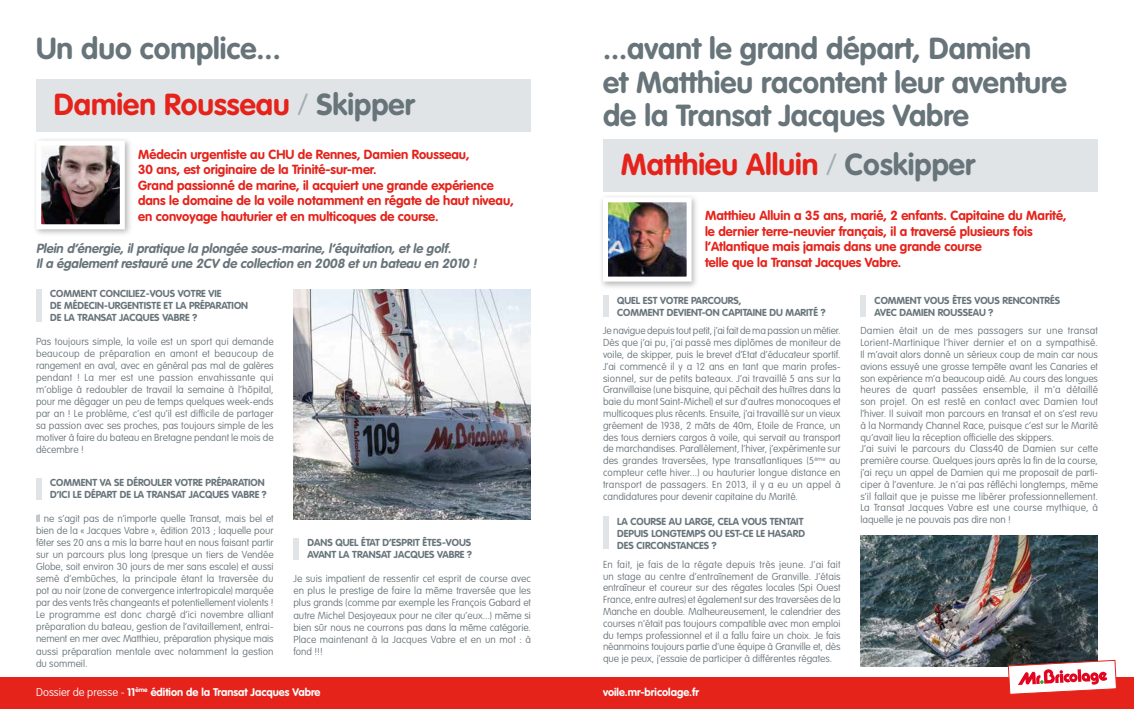
<style>
.page{position:relative;width:1134px;height:709px;background:#fff}
.page>*{position:absolute;margin:0;border:0;box-sizing:border-box;transform-origin:0 0}
.t1{font:700 30px/33px "VAG Rounded";color:#67747a}
.t2{font:700 30px "VAG Rounded";color:#e5231b}
.t3{font:700 13px/15.6px "VAG Rounded";color:#e5231b}
.t4{font:italic 700 13px/15.6px "VAG Rounded";color:#67747a}
.t5{font:700 11px "VAG Rounded";color:#fff}
.t6{font:100 10px/11.8px "VAG Rounded";color:#67747a;text-align:justify}
.t7{font:700 10px/12px "VAG Rounded";color:#67747a}
.s1{font-weight:100;color:#a3adb3}
.s2{color:#67747a}
.s3{font-weight:100}
</style>
<div class="page">
<img style="left:293px;top:289px;width:238px;height:230px">
<img style="left:860px;top:535px;width:238px;height:131px">
<div style="left:36px;top:79px;width:495px;height:53px;background:#e0e4e7"></div>
<div style="left:603px;top:139px;width:495px;height:52px;background:#e0e4e7"></div>
<div style="left:36px;top:289px;width:6px;height:33px;background:#e0e4e7"></div>
<div style="left:603px;top:516px;width:6px;height:33px;background:#e0e4e7"></div>
<div style="left:36px;top:478px;width:6px;height:21px;background:#e0e4e7"></div>
<div style="left:603px;top:295px;width:6px;height:21px;background:#e0e4e7"></div>
<div style="left:293px;top:538px;width:6px;height:21px;background:#e0e4e7"></div>
<div style="left:860px;top:295px;width:6px;height:21px;background:#e0e4e7"></div>
<div style="left:32px;top:137px;width:101px;height:100px;background:#000;opacity:.29"></div>
<img style="left:42px;top:147px;width:77px;height:76px">
<div style="left:36px;top:141px;width:89px;height:88px;border:5px solid #fff"></div>
<div style="left:599px;top:193px;width:101px;height:97px;background:#000;opacity:.29"></div>
<img style="left:609px;top:203px;width:77px;height:72px">
<div style="left:603px;top:197px;width:89px;height:84px;border:5px solid #fff"></div>
<div style="left:0;top:677px;width:1134px;height:32px;background:#e5231b"></div>
<svg style="left:1007px;top:659px;width:110px;height:36px"></svg>
<h1 class="t1" style="left:36px;top:32px;width:246px">Un duo complice...</h1>
<h1 class="t1" style="left:603px;top:32px;width:463px">...avant le grand départ, Damien<br>et Matthieu racontent leur aventure de la Transat Jacques Vabre</h1>
<h1 class="t2" style="left:621px;top:146px;width:356px">Matthieu Alluin <span class="s1">/</span> <span class="s2">Coskipper</span></h1>
<h1 class="t2" style="left:54px;top:87px;width:362px">Damien Rousseau <span class="s1">/</span> <span class="s2">Skipper</span></h1>
<p class="t3" style="left:138px;top:146px;width:377px">Médecin urgentiste au CHU de Rennes, Damien Rousseau,<br>30 ans, est originaire de la Trinité-sur-mer.<br>Grand passionné de marine, il acquiert une grande expérience dans le domaine de la voile notamment en régate de haut niveau, en convoyage hauturier et en multicoques de course.</p>
<h2 class="t4" style="left:36px;top:240px;width:445px">Plein d’énergie, il pratique la plongée sous-marine, l’équitation, et le golf.<br>Il a également restauré une 2CV de collection en 2008 et un bateau en 2010 !</h2>
<h2 class="t3" style="left:705px;top:208px;width:363px">Matthieu Alluin a 35 ans, marié, 2 enfants. Capitaine du Marité, le dernier terre-neuvier français, il a traversé plusieurs fois l’Atlantique mais jamais dans une grande course<br>telle que la Transat Jacques Vabre.</h2>
<p class="t7" style="left:50px;top:288px;width:173px">Comment concili ez-vous votre vi e de médecin-urg</p>
<p class="t7" style="left:127px;top:300px;width:17px">entist</p>
<p class="t7" style="left:156px;top:300px;width:55px">e etla préparati</p>
<p class="t7" style="left:234px;top:300px;width:16px">on</p>
<p class="t7" style="left:50px;top:312px;width:57px">de la Transat</p>
<p class="t7" style="left:119px;top:312px;width:80px">Jacques Vabre ?</p>
<p class="t6" style="left:36px;top:336px;width:239px">Pas toujours simple, la voile est un sport qui demande beaucoup de préparation en amont et beaucoup de rangement en aval, avec en général pas mal de galères pendant ! La mer est une passion envahissante qui m’oblige à redoubler de travail la semaine à l’hôpital, pour me dégager un peu de temps quelques week-ends par an ! Le problème, c’est qu’il est difficile de partager sa passion avec ses proches, pas toujours simple de les motiver à faire du bateau en Bretagne pendant le mois de décembre !</p>
<p class="t7" style="left:50px;top:477px;width:177px">Comment va se dérouler votre préparati</p>
<p class="t7" style="left:251px;top:477px;width:16px">on</p>
<p class="t7" style="left:50px;top:489px;width:52px">d’ici le départ</p>
<p class="t7" style="left:120px;top:489px;width:57px">de la Transat</p>
<p class="t7" style="left:189px;top:489px;width:80px">Jacques Vabre ?</p>
<p class="t6" style="left:36px;top:513px;width:239px">Il ne s’agit pas de n’importe quelle Transat, mais bel et bien de la « Jacques Vabre », édition 2013 ; laquelle pour fêter ses 20 ans a mis la barre haut en nous faisant partir sur un parcours plus long (presque un tiers de Vendée Globe, soit environ 30 jours de mer sans escale) et aussi semé d’embûches, la principale étant la traversée du pot au noir (zone de convergence intertropicale) marquée par des vents très changeants et potentiellement violents !<br>Le programme est donc chargé d’ici novembre alliant préparation du bateau, gestion de l’avitaillement, entrai&shy;nement en mer avec Matthieu, préparation physique mais aussi préparation mentale avec notamment la gestion du sommeil.</p>
<p class="t7" style="left:308px;top:537px;width:95px">Dans quel état d’esprit</p>
<p class="t7" style="left:423px;top:537px;width:44px">êtes-vous</p>
<p class="t7" style="left:308px;top:549px;width:75px">avant la Transat</p>
<p class="t7" style="left:394px;top:549px;width:80px">JacqueS Vabre ?</p>
<p class="t6" style="left:293px;top:573px;width:239px">Je suis impatient de ressentir cet esprit de course avec en plus le prestige de faire la même traversée que les plus grands (comme par exemple les François Gabard et autre Michel Desjoyeaux pour ne citer qu’eux...) même si bien sûr nous ne courrons pas dans la même catégorie.<br>Place maintenant à la Jacques Vabre et en un mot : à fond !!!</p>
<p class="t7" style="left:617px;top:294px;width:81px">Qu el est votre parc</p>
<p class="t7" style="left:617px;top:294px;width:126px;text-indent:97px">ours, comment devi ent-on capitai</p>
<p class="t7" style="left:755px;top:306px;width:45px">ne du Marit</p>
<p class="t7" style="left:813px;top:306px;width:14px">é ?</p>
<p class="t6" style="left:603px;top:325px;width:239px">Je navigue depuis tout petit, j’ai fait de ma passion un métier.<br>Dès que j’ai pu, j’ai passé mes diplômes de moniteur de voile, de skipper, puis le brevet d’Etat d’éducateur sportif.<br>J’ai commencé il y a 12 ans en tant que marin profes&shy;sionnel, sur de petits bateaux. J’ai travaillé 5 ans sur la Granvillaise (une bisquine, qui pêchait des huîtres dans la baie du mont Saint-Michel) et sur d’autres monocoques et multicoques plus récents. Ensuite, j’ai travaillé sur un vieux gréement de 1938, 2 mâts de 40m, Etoile de France, un des tous derniers cargos à voile, qui servait au transport de marchandises. Parallèlement, l’hiver, j’expérimente sur des grandes traversées, type transatlantiques (5<sup>ème</sup> au compteur cette hiver...) ou hauturier longue distance en transport de passagers. En 2013, il y a eu un appel à candidatures pour devenir capitaine du Marité.</p>
<p class="t7" style="left:617px;top:515px;width:75px">Lacourse au larg</p>
<p class="t7" style="left:708px;top:515px;width:84px">e, cela vous tentait</p>
<p class="t7" style="left:617px;top:527px;width:18px">depuis</p>
<p class="t7" style="left:651px;top:527px;width:43px">longtemps</p>
<p class="t7" style="left:708px;top:527px;width:67px">ou est-ce le hasard</p>
<p class="t7" style="left:617px;top:539px;width:26px">des circ</p>
<p class="t7" style="left:657px;top:539px;width:62px">onstances ?</p>
<p class="t6" style="left:603px;top:558px;width:239px">En fait, je fais de la régate depuis très jeune. J’ai fait un stage au centre d’entraînement de Granville. J’étais entraîneur et coureur sur des régates locales (Spi Ouest France, entre autres) et également sur des traversées de la Manche en double. Malheureusement, le calendrier des courses n’était pas toujours compatible avec mon emploi du temps professionnel et il a fallu faire un choix. Je fais néanmoins toujours partie d’une équipe à Granville et, dès que je peux, j’essaie de participer à différentes régates.</p>
<p class="t5" style="left:36px;top:685px;width:285px"><span class="s3">Dossier de presse -</span> 11<sup>ème</sup> édition de la Transat Jacques Vabre</p>
<p class="t5" style="left:603px;top:685px;width:98px">voile.mr-bricolage.fr</p>
<p class="t7" style="left:874px;top:294px;width:186px">Comment vous êtes vous rencontrés avec Dami en Rousseau ?</p>
<p class="t6" style="left:860px;top:325px;width:239px;text-align:left">Damien était un de mes passagers sur une transat Lorient-Martinique l’hiver dernier et on a sympathisé.<br>Il m’avait alors donné un sérieux coup de main car nous avions essuyé une grosse tempête avant les Canaries et son expérience m’a beaucoup aidé. Au cours des longues heures de quart passées ensemble, il m’a détaillé son projet. On est resté en contact avec Damien tout l’hiver. Il suivait mon parcours en transat et on s’est revu à la Normandy Channel Race, puisque c’est sur le Marité qu’avait lieu la réception officielle des skippers.<br>J’ai suivi le parcours du Class40 de Damien sur cette première course. Quelques jours après la fin de la course, j’ai reçu un appel de Damien qui me proposait de parti&shy;ciper à l’aventure. Je n’ai pas réfléchi longtemps, même s’il fallait que je puisse me libérer professionnellement.<br>La Transat Jacques Vabre est une course mythique, à laquelle je ne pouvais pas dire non !</p>
</div>
